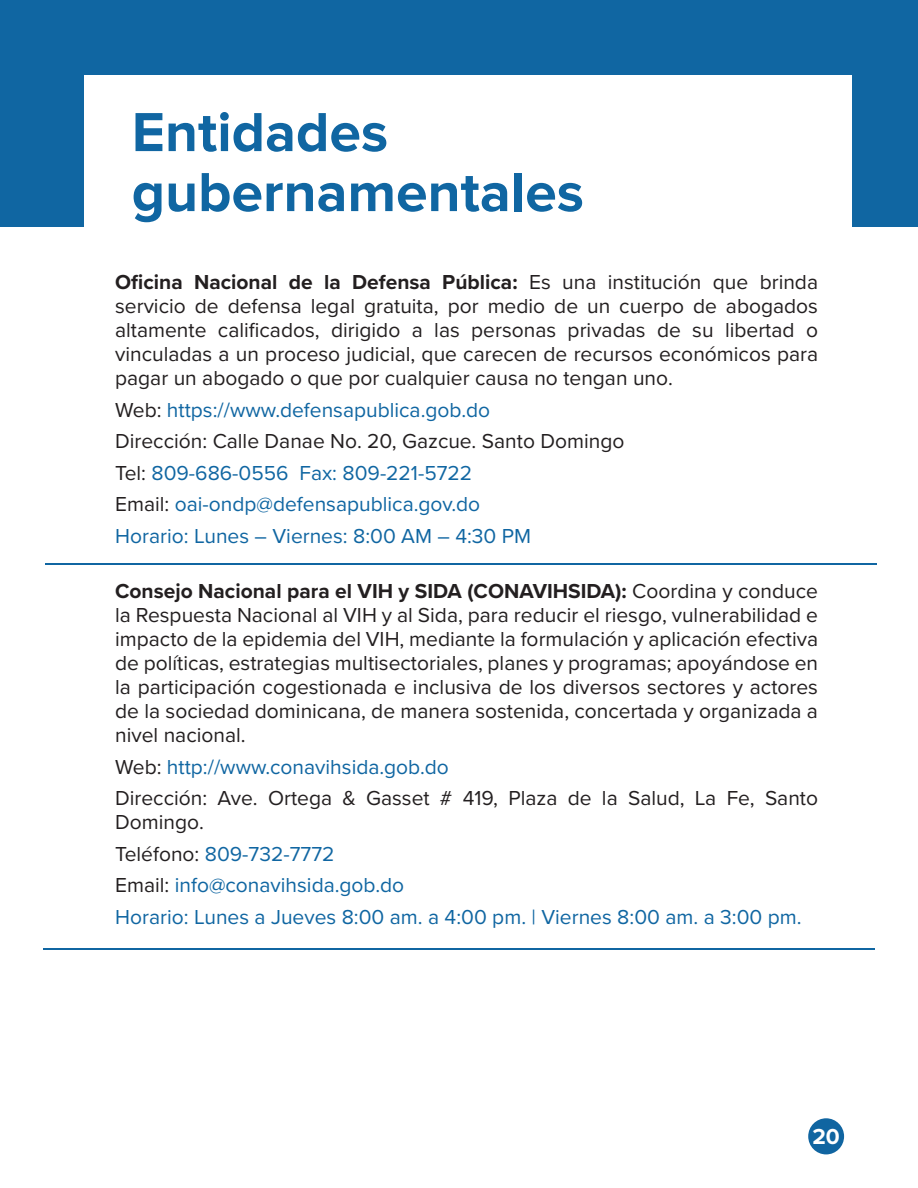
<style>
.page{position:relative;width:918px;height:1188px;background:#fff}
.page>*{position:absolute;margin:0;border:0;box-sizing:border-box;transform-origin:0 0}
.t1{font:700 22.5px "Proxima Nova";color:#fff}
.t2{font:21px/24px "Proxima Nova";color:#231f20;text-align:justify}
.t3{font:21px/31.5px "Proxima Nova";color:#1066a2}
.s1{font-weight:700}
.s2{color:#231f20}
.s3{color:#1066a2}
</style>
<div class="page">
<div style="left:0;top:0;width:918px;height:226px;background:#1066a2"></div>
<div style="left:84px;top:75px;width:768px;height:216px;background:#fff"></div>
<svg style="left:136px;top:113px;width:26px;height:38px"></svg>
<svg style="left:169px;top:112px;width:92px;height:40px"></svg>
<svg style="left:267px;top:123px;width:25px;height:29px"></svg>
<svg style="left:298px;top:113px;width:88px;height:39px"></svg>
<svg style="left:134px;top:183px;width:28px;height:39px"></svg>
<svg style="left:169px;top:184px;width:26px;height:28px"></svg>
<svg style="left:202px;top:173px;width:59px;height:39px"></svg>
<svg style="left:267px;top:183px;width:77px;height:29px"></svg>
<svg style="left:351px;top:176px;width:156px;height:36px"></svg>
<div style="left:514px;top:173px;width:8px;height:38px;background:#1066a2"></div>
<svg style="left:527px;top:183px;width:55px;height:29px"></svg>
<hr style="left:45px;top:564px;width:832px;height:1px;background:#1066a2">
<hr style="left:43px;top:948px;width:832px;height:1px;background:#1066a2">
<div style="left:808px;top:1118px;width:36px;height:36px;background:#1065a1;border-radius:50%"></div>
<p class="t2" style="left:115px;top:269px;width:704px"><span class="s1">Oficina Nacional de la Defensa Pública:</span> Es una institución que brinda servicio de defensa legal gratuita, por medio de un cuerpo de abogados altamente calificados, dirigido a las personas privadas de su libertad o vinculadas a un proceso judicial, que carecen de recursos económicos para pagar un abogado o que por cualquier causa no tengan uno.</p>
<p class="t3" style="left:115px;top:393px;width:511px"><span class="s2">Web:</span> https://www.defensapublica.gob.do<br><span class="s2">Dirección: Calle Danae No. 20, Gazcue. Santo Domingo Tel:</span> 809-686-0556 Fax: 809-221-5722<br><span class="s2">Email:</span> oai-ondp@defensapublica.gov.do<br>Horario: Lunes – Viernes: 8:00 AM – 4:30 PM</p>
<p class="t2" style="left:115px;top:578px;width:704px"><span class="s1">Consejo Nacional para el VIH y SIDA (CONAVIHSIDA):</span> Coordina y conduce la Respuesta Nacional al VIH y al Sida, para reducir el riesgo, vulnerabilidad e impacto de la epidemia del VIH, mediante la formulación y aplicación efectiva de políticas, estrategias multisectoriales, planes y programas; apoyándose en la participación cogestionada e inclusiva de los diversos sectores y actores de la sociedad dominicana, de manera sostenida, concertada y organizada a nivel nacional.</p>
<p class="t2" style="left:115px;top:750px;width:705px;line-height:31.5px">Web: <span class="s3">http://www.conavihsida.gob.do<br></span>Dirección: Ave. Ortega &amp; Gasset # 419, Plaza de la Salud, La Fe, Santo</p>
<p class="t3" style="left:115px;top:806px;width:688px"><span class="s2">Domingo.<br>Teléfono:</span> 809-732-7772<br><span class="s2">Email:</span> info@conavihsida.gob.do<br>Horario: Lunes a Jueves 8:00 am. a 4:00 pm. | Viernes 8:00 am. a 3:00 pm.</p>
<p class="t1" style="left:812px;top:1119px;width:29px">20</p>
</div>
